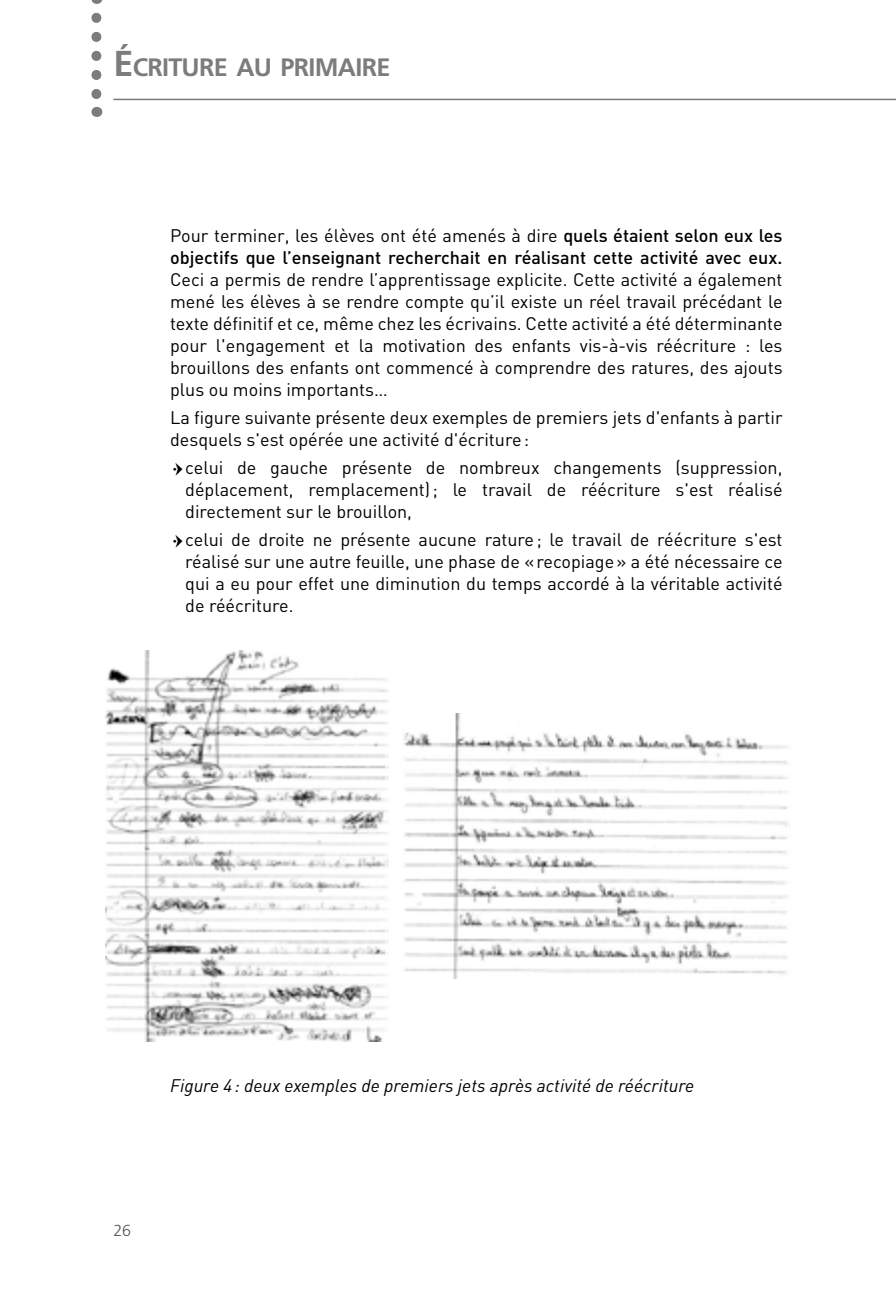
<style>
.page{position:relative;width:896px;height:1304px;background:#fff}
.page>*{position:absolute;margin:0;border:0;box-sizing:border-box;transform-origin:0 0}
.t1{font:700 25.2px "Frutiger LT Std";letter-spacing:-.03em;color:#7b7c7e}
.t2{font:18px/22px "DIN";color:#000;text-align:justify}
.t3{font:500 18px/22px "DIN";color:#000}
.t4{font:italic 18px "DIN";color:#000}
.t5{font:300 16px "Frutiger LT Std";color:#58585a}
.s1{font-size:36px}
.s2{font-weight:400}
.s3{font-family:"Pak'ma'ra"}
</style>
<div class="page">
<hr style="left:113px;top:99px;width:783px;height:1px;background:#7b7c7e">
<svg style="left:91px;top:18px;width:10px;height:99px"></svg>
<img style="left:105px;top:650px;width:284px;height:392px">
<img style="left:404px;top:713px;width:384px;height:265px">
<h1 class="t1" style="left:113px;top:52px;width:278px"><span class="s1">É</span>CRITURE AU PRIMAIRE</h1>
<p class="t3" style="left:170px;top:224px;width:614px"><span class="s2">Pour terminer, les élèves ont été amenés à dire</span> quels étaient selon eux les objectifs que l’enseignant recherchait en réalisant cette activité avec eux.</p>
<p class="t2" style="left:170px;top:269px;width:614px">Ceci a permis de rendre l’apprentissage explicite. Cette activité a également mené les élèves à se rendre compte qu’il existe un réel travail précédant le texte définitif et ce, même chez les écrivains. Cette activité a été déterminante pour l'engagement et la motivation des enfants vis-à-vis réécriture : les brouillons des enfants ont commencé à comprendre des ratures, des ajouts plus ou moins importants…</p>
<p class="t2" style="left:170px;top:407px;width:614px">La figure suivante présente deux exemples de premiers jets d'enfants à partir desquels s'est opérée une activité d'écriture:</p>
<p class="t2" style="left:185px;top:457px;width:599px;text-indent:-15px"><span class="s3">f</span>celui de gauche présente de nombreux changements (suppression, déplacement, remplacement); le travail de réécriture s'est réalisé directement sur le brouillon,</p>
<p class="t2" style="left:185px;top:529px;width:599px;text-indent:-15px"><span class="s3">f</span>celui de droite ne présente aucune rature; le travail de réécriture s'est réalisé sur une autre feuille, une phase de «recopiage» a été nécessaire ce qui a eu pour effet une diminution du temps accordé à la véritable activité de réécriture.</p>
<p class="t4" style="left:170px;top:1074px;width:526px">Figure 4 : deux exemples de premiers jets après activité de réécriture</p>
<p class="t5" style="left:113px;top:1221px;width:19px">26</p>
</div>
